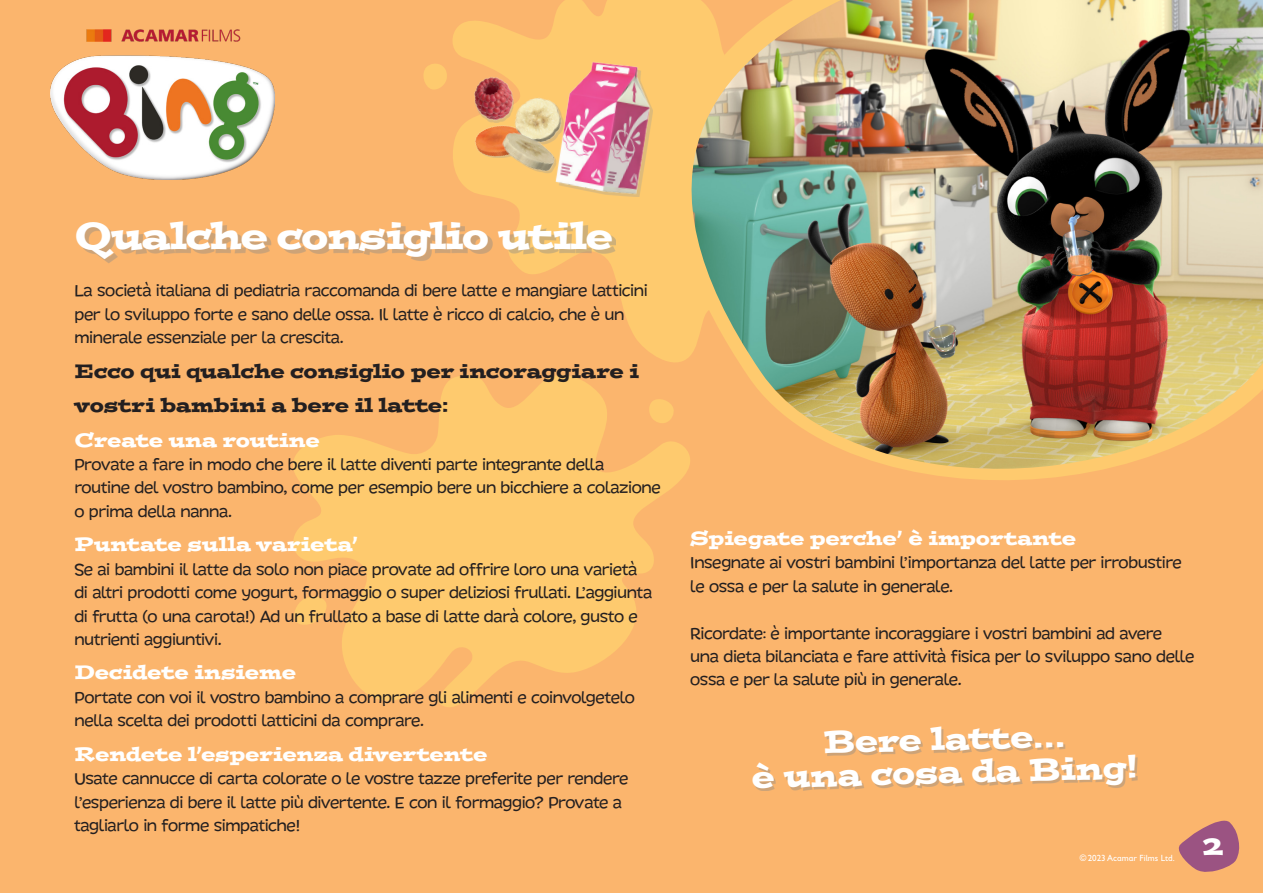
<style>
.page{position:relative;width:1263px;height:893px;background:#fbb56d}
.page>*{position:absolute;margin:0;border:0;box-sizing:border-box;transform-origin:0 0}
.t1{font:37.5px "Postino Std";letter-spacing:-.035em;color:#fff}
.t2{font:31.5px "Postino Std";color:#fff}
.t3{font:29.7px "Postino Std";color:#fff}
.t4{font:19.5px/23.4px "DR Agu Sans";letter-spacing:-.02em;color:#231f20}
.t5{font:19.5px "Postino Std";letter-spacing:-.01em;color:#fff}
.t6{font:19.5px/34.5px "Postino Std";letter-spacing:-.01em;color:#231f20}
.t7{font:9px "Gill Sans Infant Std";color:#fff}
</style>
<div class="page">
<svg style="left:293px;top:375px;width:361px;height:332px;fill:#feca6e"></svg>
<svg style="left:423px;top:21px;width:107px;height:253px"></svg>
<svg style="left:530px;top:0;width:124px;height:541px;fill:#feca6e"></svg>
<img style="left:644px;top:0;width:619px;height:503px">
<svg style="left:1178px;top:820px;width:62px;height:52px"></svg>
<img style="left:529px;top:40px;width:153px;height:164px">
<img style="left:461px;top:132px;width:11px;height:45px">
<img style="left:461px;top:66px;width:64px;height:66px">
<img style="left:484px;top:72px;width:109px;height:89px">
<img style="left:472px;top:106px;width:119px;height:112px">
<img style="left:51px;top:30px;width:223px;height:150px">
<div style="left:80px;top:225px;width:536px;height:38px;background:#7f868a;opacity:.37"></div>
<div style="left:755px;top:729px;width:383px;height:62px;background:#7f868a;opacity:.37"></div>
<p class="t1" style="left:74px;top:211px;width:540px">Qualche consiglio utile</p>
<p class="t4" style="left:74px;top:279px;width:575px">La società italiana di pediatria raccomanda di bere latte e mangiare latticini per lo sviluppo forte e sano delle ossa. Il latte è ricco di calcio, che è un minerale essenziale per la crescita.</p>
<p class="t6" style="left:74px;top:353px;width:566px">Ecco qui qualche consiglio per incoraggiare i vostri bambini a bere il latte:</p>
<p class="t5" style="left:74px;top:427px;width:247px">Create una routine</p>
<p class="t4" style="left:74px;top:453px;width:588px">Provate a fare in modo che bere il latte diventi parte integrante della routine del vostro bambino, come per esempio bere un bicchiere a colazione o prima della nanna.</p>
<p class="t5" style="left:74px;top:531px;width:285px">Puntate sulla varieta’</p>
<p class="t4" style="left:74px;top:557px;width:579px">Se ai bambini il latte da solo non piace provate ad offrire loro una varietà di altri prodotti come yogurt, formaggio o super deliziosi frullati. L’aggiunta di frutta (o una carota!) Ad un frullato a base di latte darà colore, gusto e nutrienti aggiuntivi.</p>
<p class="t5" style="left:74px;top:660px;width:223px">Decidete insieme</p>
<p class="t4" style="left:74px;top:686px;width:562px">Portate con voi il vostro bambino a comprare gli alimenti e coinvolgetelo nella scelta dei prodotti latticini da comprare.</p>
<p class="t5" style="left:74px;top:741px;width:414px">Rendete l’esperienza divertente</p>
<p class="t4" style="left:74px;top:767px;width:555px">Usate cannucce di carta colorate o le vostre tazze preferite per rendere l’esperienza di bere il latte più divertente. E con il formaggio? Provate a tagliarlo in forme simpatiche!</p>
<p class="t5" style="left:690px;top:525px;width:387px">Spiegate perche’ è importante</p>
<p class="t4" style="left:690px;top:551px;width:493px">Insegnate ai vostri bambini l’importanza del latte per irrobustire le ossa e per la salute in generale.</p>
<p class="t4" style="left:690px;top:621px;width:506px">Ricordate: è importante incoraggiare i vostri bambini ad avere una dieta bilanciata e fare attività fisica per lo sviluppo sano delle ossa e per la salute più in generale.</p>
<p class="t2" style="left:823px;top:720px;width:243px;rotate:-1deg">Bere latte…</p>
<p class="t2" style="left:751px;top:754px;width:389px;rotate:-1deg">è una cosa da Bing!</p>
<p class="t7" style="left:1080px;top:853px;width:96px">©2023 Acamar Films Ltd.</p>
<p class="t3" style="left:1203px;top:825px;width:22px">2</p>
</div>
